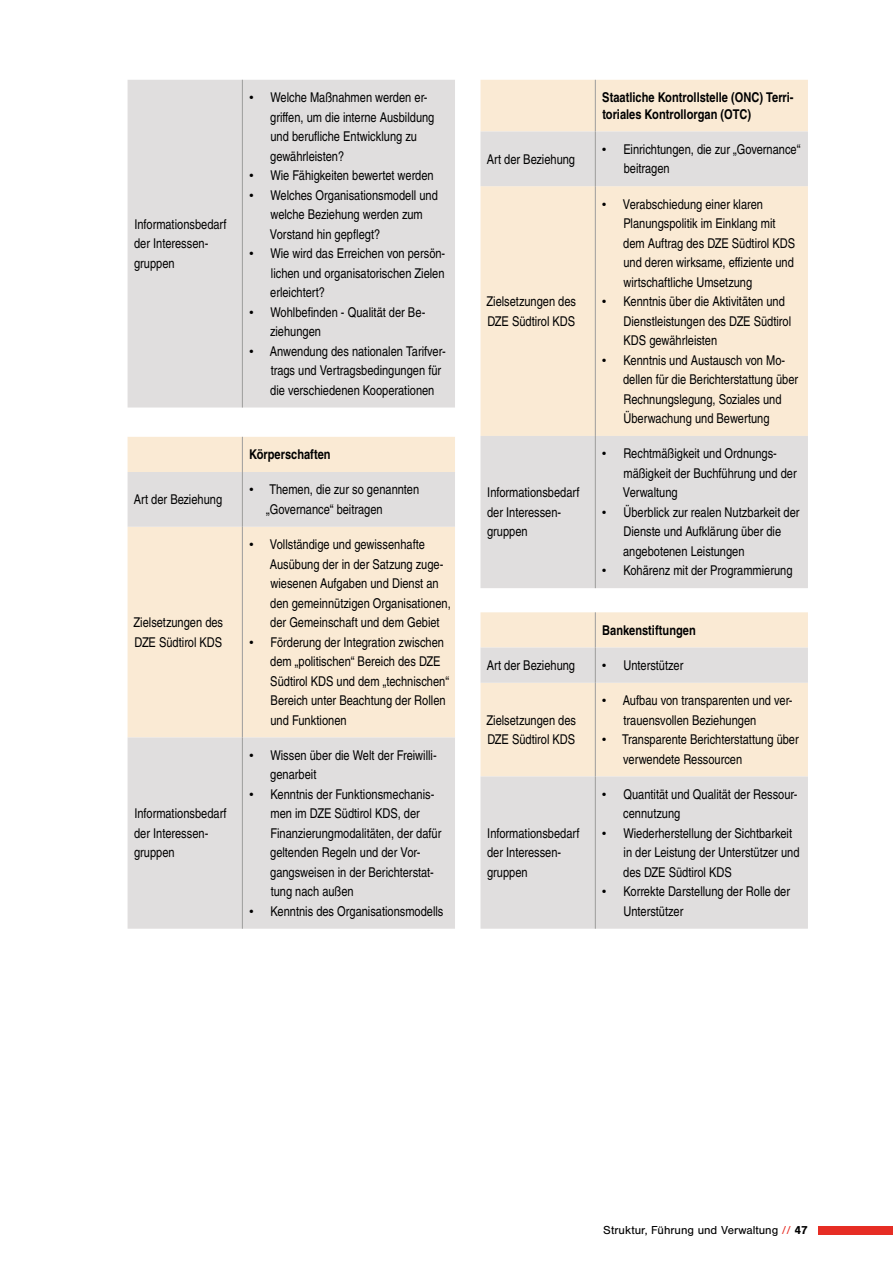
<style>
.page{position:relative;width:893px;height:1263px;background:#fff}
.page>*{position:absolute;margin:0;border:0;box-sizing:border-box;transform-origin:0 0}
.t1{font:13.5px/19.5px "Nimbus San Con L";color:#000}
.t2{font:700 13.5px/16.5px "Nimbus San Con L";color:#000}
.t3{font:12px "Nimbus San";color:#000}
.s1{color:#e62d24}
.s2{font-weight:700}
</style>
<div class="page">
<div style="left:818px;top:1226px;width:75px;height:8px;background:#e62d24"></div>
<div style="left:128px;top:80px;width:327px;height:327px;background:#e0dede"></div>
<hr style="left:242px;top:80px;width:1px;height:327px;background:#9d9d9c">
<div style="left:128px;top:437px;width:327px;height:35px;background:#faead4"></div>
<svg style="left:128px;top:472px;width:327px;height:457px;background:#ebe3d9"></svg>
<hr style="left:242px;top:437px;width:1px;height:35px;background:#9d9d9c">
<hr style="left:242px;top:472px;width:1px;height:55px;background:#9d9d9c">
<hr style="left:242px;top:527px;width:1px;height:210px;background:#9d9d9c">
<hr style="left:242px;top:737px;width:1px;height:192px;background:#9d9d9c">
<div style="left:480px;top:80px;width:328px;height:51px;background:#faead4"></div>
<svg style="left:480px;top:131px;width:328px;height:457px;background:#eee4d8"></svg>
<hr style="left:595px;top:80px;width:1px;height:51px;background:#9d9d9c">
<hr style="left:595px;top:131px;width:1px;height:55px;background:#9d9d9c">
<hr style="left:595px;top:186px;width:1px;height:250px;background:#9d9d9c">
<hr style="left:595px;top:436px;width:1px;height:152px;background:#9d9d9c">
<div style="left:480px;top:612px;width:328px;height:35px;background:#faead4"></div>
<svg style="left:480px;top:647px;width:328px;height:282px;background:#e8e2da"></svg>
<hr style="left:595px;top:612px;width:1px;height:35px;background:#9d9d9c">
<hr style="left:595px;top:647px;width:1px;height:36px;background:#9d9d9c">
<hr style="left:595px;top:683px;width:1px;height:93px;background:#9d9d9c">
<hr style="left:595px;top:776px;width:1px;height:153px;background:#9d9d9c">
<p class="t1" style="left:134px;top:214px;width:94px">Informationsbedarf der Interessen&shy;gruppen</p>
<p class="t1" style="left:270px;top:87px;width:166px;text-indent:-21px">• Welche Maßnahmen werden er&shy;griffen, um die interne Ausbildung und berufliche Entwicklung zu gewährleisten?</p>
<p class="t1" style="left:249px;top:165px;width:186px">• Wie Fähigkeiten bewertet werden</p>
<p class="t1" style="left:270px;top:185px;width:169px;text-indent:-21px">• Welches Organisationsmodell und welche Beziehung werden zum<br>Vorstand hin gepflegt?</p>
<p class="t1" style="left:270px;top:243px;width:177px;text-align:justify;text-indent:-21px">• Wie wird das Erreichen von persön&shy;lichen und organisatorischen Zielen erleichtert?</p>
<p class="t1" style="left:270px;top:302px;width:157px;text-indent:-21px">• Wohlbefinden - Qualität der Be&shy;ziehungen</p>
<p class="t1" style="left:270px;top:341px;width:177px;text-indent:-21px">• Anwendung des nationalen Tarifver&shy;trags und Vertragsbedingungen für die verschiedenen Kooperationen</p>
<p class="t2" style="left:249px;top:446px;width:83px">Körperschaften</p>
<p class="t1" style="left:134px;top:489px;width:90px">Art der Beziehung</p>
<p class="t1" style="left:266px;top:479px;width:154px;text-indent:-17px">• Themen, die zur so genannten „Governance“ beitragen</p>
<p class="t1" style="left:134px;top:612px;width:91px">Zielsetzungen des<br>DZE Südtirol KDS</p>
<p class="t1" style="left:134px;top:803px;width:94px">Informationsbedarf der Interessen&shy;gruppen</p>
<p class="t1" style="left:270px;top:534px;width:182px;text-indent:-21px">• Vollständige und gewissenhafte Ausübung der in der Satzung zuge&shy;wiesenen Aufgaben und Dienst an den gemeinnützigen Organisationen, der Gemeinschaft und dem Gebiet</p>
<p class="t1" style="left:270px;top:632px;width:180px;text-indent:-21px">• Förderung der Integration zwischen dem „politischen“ Bereich des DZE<br>Südtirol KDS und dem „technischen“<br>Bereich unter Beachtung der Rollen und Funktionen</p>
<p class="t1" style="left:270px;top:745px;width:168px;text-indent:-21px">• Wissen über die Welt der Freiwilli&shy;genarbeit</p>
<p class="t1" style="left:270px;top:784px;width:173px;text-indent:-21px">• Kenntnis der Funktionsmechanis&shy;men im DZE Südtirol KDS, der<br>Finanzierungmodalitäten, der dafür geltenden Regeln und der Vor&shy;gangsweisen in der Berichterstat&shy;tung nach außen</p>
<p class="t1" style="left:249px;top:901px;width:196px">• Kenntnis des Organisationsmodells</p>
<p class="t2" style="left:602px;top:89px;width:193px">Staatliche Kontrollstelle (ONC) Terri&shy;toriales Kontrollorgan (OTC)</p>
<p class="t1" style="left:487px;top:149px;width:90px">Art der Beziehung</p>
<p class="t1" style="left:624px;top:139px;width:178px;text-indent:-22px">• Einrichtungen, die zur „Governance“ beitragen</p>
<p class="t1" style="left:487px;top:291px;width:91px">Zielsetzungen des<br>DZE Südtirol KDS</p>
<p class="t1" style="left:487px;top:482px;width:94px">Informationsbedarf der Interessen&shy;gruppen</p>
<p class="t1" style="left:623px;top:194px;width:173px;text-indent:-21px">• Verabschiedung einer klaren<br>Planungspolitik im Einklang mit dem Auftrag des DZE Südtirol KDS und deren wirksame, effiziente und wirtschaftliche Umsetzung</p>
<p class="t1" style="left:623px;top:291px;width:169px;text-indent:-22px">• Kenntnis über die Aktivitäten und<br>Dienstleistungen des DZE Südtirol<br>KDS gewährleisten</p>
<p class="t1" style="left:623px;top:350px;width:177px;text-indent:-21px">• Kenntnis und Austausch von Mo&shy;dellen für die Berichterstattung über<br>Rechnungslegung, Soziales und<br>Überwachung und Bewertung</p>
<p class="t1" style="left:623px;top:443px;width:175px;text-indent:-21px">• Rechtmäßigkeit und Ordnungs&shy;mäßigkeit der Buchführung und der<br>Verwaltung</p>
<p class="t1" style="left:623px;top:502px;width:178px;text-indent:-21px">• Überblick zur realen Nutzbarkeit der<br>Dienste und Aufklärung über die angebotenen Leistungen</p>
<p class="t1" style="left:602px;top:560px;width:192px">• Kohärenz mit der Programmierung</p>
<p class="t2" style="left:602px;top:621px;width:95px">Bankenstiftungen</p>
<p class="t1" style="left:487px;top:655px;width:90px">Art der Beziehung</p>
<p class="t1" style="left:602px;top:655px;width:83px">• Unterstützer</p>
<p class="t1" style="left:487px;top:710px;width:91px">Zielsetzungen des<br>DZE Südtirol KDS</p>
<p class="t1" style="left:487px;top:823px;width:94px">Informationsbedarf der Interessen&shy;gruppen</p>
<p class="t1" style="left:624px;top:690px;width:171px;text-indent:-22px">• Aufbau von transparenten und ver&shy;trauensvollen Beziehungen</p>
<p class="t1" style="left:623px;top:729px;width:177px;text-indent:-21px">• Transparente Berichterstattung über verwendete Ressourcen</p>
<p class="t1" style="left:623px;top:784px;width:176px;text-indent:-21px">• Quantität und Qualität der Ressour&shy;cennutzung</p>
<p class="t1" style="left:623px;top:823px;width:178px;text-indent:-21px">• Wiederherstellung der Sichtbarkeit in der Leistung der Unterstützer und des DZE Südtirol KDS</p>
<p class="t1" style="left:623px;top:881px;width:168px;text-indent:-22px">• Korrekte Darstellung der Rolle der<br>Unterstützer</p>
<p class="t3" style="left:603px;top:1224px;width:206px">Struktur, Führung und Verwaltung <span class="s1">//</span> <span class="s2">47</span></p>
</div>
